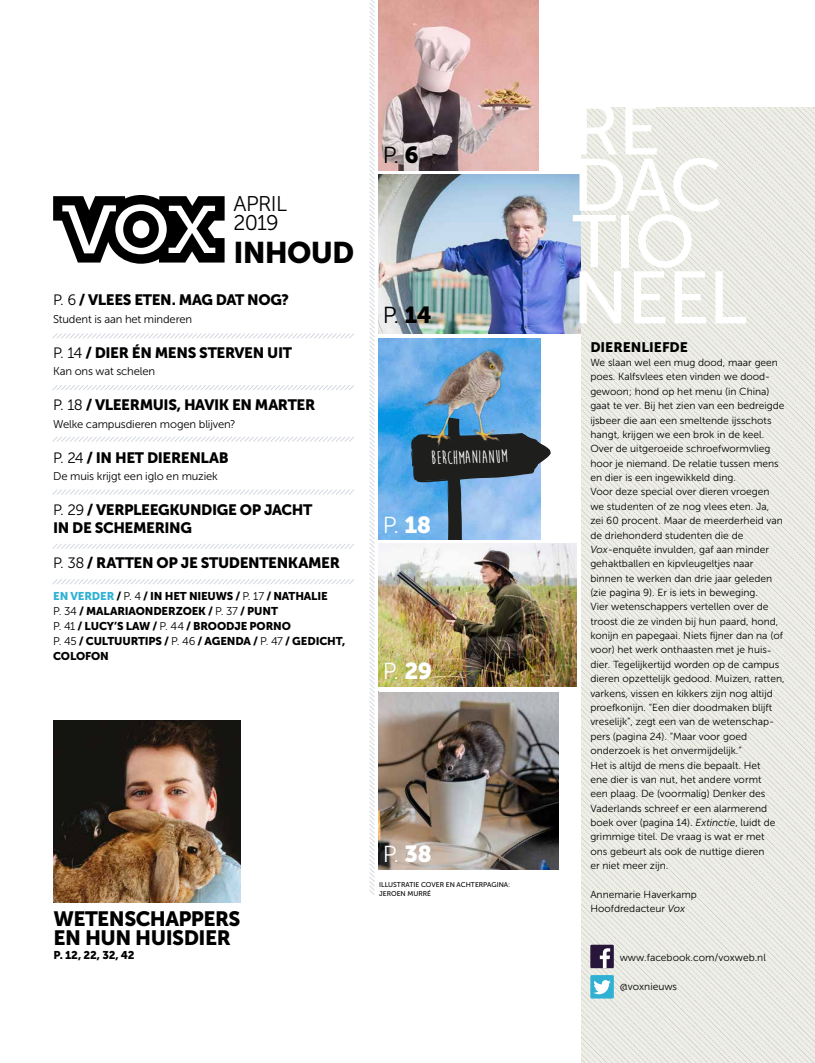
<style>
.page{position:relative;width:815px;height:1063px;background:#fff}
.page>*{position:absolute;margin:0;border:0;box-sizing:border-box;transform-origin:0 0}
.t1{font:73.75px/56.2px "Museo Sans 500";letter-spacing:-.02em;color:#fff}
.t2{font:29.75px "Museo Sans 900";letter-spacing:-.03em;color:#000}
.t3{font:23.12px "Museo Sans 300";color:#fff}
.t4{font:23.12px "Museo Sans 300";color:#000}
.t5{font:21.25px/18.8px "Museo Sans 300";letter-spacing:-.03em;color:#000}
.t6{font:20.62px/18.8px "Museo Sans 900";letter-spacing:-.025em;color:#000}
.t7{font:700 18.62px "Moon Flower";color:#fff}
.t8{font:15px/17.5px "Museo Sans 900";letter-spacing:-.025em;color:#000}
.t9{font:13.75px "Museo Sans 900";color:#000}
.t10{font:11.25px/15px "Museo Sans 900";letter-spacing:-.015em;color:#000}
.t11{font:11.25px "Museo Sans 300";letter-spacing:-.015em;color:#000}
.t12{font:10.25px/14.4px "Museo Sans 300";color:#000}
.t13{font:6.88px/8.8px "Museo Sans 500";letter-spacing:-.005em;color:#000}
.s1{font-family:"Museo Sans 300"}
.s2{color:#30b1d4}
.s3{font-family:"Museo Sans 900"}
.s4{font-style:italic}
</style>
<div class="page">
<img style="left:379px;top:339px;width:162px;height:201px">
<svg style="left:412px;top:419px;width:138px;height:121px;background:#708eab"></svg>
<img style="left:407px;top:338px;width:126px;height:117px">
<img style="left:379px;top:692px;width:179px;height:177px">
<img style="left:379px;top:0;width:159px;height:170px">
<img style="left:379px;top:174px;width:202px;height:160px">
<img style="left:379px;top:544px;width:197px;height:143px">
<svg style="left:369px;top:0;width:6px;height:895px"></svg>
<svg style="left:53px;top:195px;width:172px;height:69px"></svg>
<img style="left:581px;top:107px;width:234px;height:956px">
<div style="left:590px;top:945px;width:24px;height:23px;background:#27153a"></div>
<svg style="left:600px;top:948px;width:10px;height:20px"></svg>
<div style="left:590px;top:975px;width:24px;height:24px;background:#30b1d4"></div>
<svg style="left:593px;top:980px;width:18px;height:14px"></svg>
<svg style="left:52px;top:333px;width:302px;height:6px"></svg>
<svg style="left:52px;top:385px;width:302px;height:5px"></svg>
<svg style="left:52px;top:489px;width:302px;height:6px"></svg>
<svg style="left:52px;top:544px;width:302px;height:5px"></svg>
<svg style="left:52px;top:579px;width:302px;height:5px"></svg>
<svg style="left:52px;top:436px;width:302px;height:6px"></svg>
<img style="left:53px;top:720px;width:188px;height:183px">
<h3 class="t5" style="left:234px;top:194px;width:55px">APRIL<br>2019</h3>
<h2 class="t2" style="left:234px;top:235px;width:122px">INHOUD</h2>
<h3 class="t8" style="left:53px;top:291px;width:237px"><span class="s1">P. 6</span> / VLEES ETEN. MAG DAT NOG?</h3>
<p class="t11" style="left:53px;top:313px;width:141px">Student is aan het minderen</p>
<h3 class="t8" style="left:53px;top:344px;width:240px"><span class="s1">P. 14</span> / DIER ÉN MENS STERVEN UIT</h3>
<p class="t11" style="left:53px;top:365px;width:104px">Kan ons wat schelen</p>
<h3 class="t8" style="left:53px;top:396px;width:264px"><span class="s1">P. 18</span> / VLEERMUIS, HAVIK EN MARTER</h3>
<p class="t11" style="left:53px;top:418px;width:184px">Welke campusdieren mogen blijven?</p>
<h3 class="t8" style="left:53px;top:449px;width:177px"><span class="s1">P. 24</span> / IN HET DIERENLAB</h3>
<p class="t11" style="left:53px;top:470px;width:166px">De muis krijgt een iglo en muziek</p>
<h3 class="t8" style="left:53px;top:501px;width:261px"><span class="s1">P. 29</span> / VERPLEEGKUNDIGE OP JACHT<br>IN DE SCHEMERING</h3>
<h3 class="t8" style="left:53px;top:554px;width:288px"><span class="s1">P. 38</span> / RATTEN OP JE STUDENTENKAMER</h3>
<p class="t10" style="left:53px;top:589px;width:294px"><span class="s2">EN VERDER</span> / <span class="s1">P. 4</span> / IN HET NIEUWS / <span class="s1">P. 17</span> / NATHALIE<br><span class="s1">P. 34</span> / MALARIAONDERZOEK / <span class="s1">P. 37</span> / PUNT<br><span class="s1">P. 41</span> / LUCY’S LAW / <span class="s1">P. 44</span> / BROODJE PORNO<br><span class="s1">P. 45</span> / CULTUURTIPS / <span class="s1">P. 46</span> / AGENDA / <span class="s1">P. 47</span> / GEDICHT, COLOFON</p>
<h3 class="t4" style="left:383px;top:143px;width:38px">P. <span class="s3">6</span></h3>
<h3 class="t4" style="left:383px;top:303px;width:51px">P. <span class="s3">14</span></h3>
<h3 class="t7" style="left:431px;top:448px;width:78px;rotate:-1deg">berchmanianum</h3>
<h3 class="t3" style="left:383px;top:512px;width:50px">P. <span class="s3">18</span></h3>
<h3 class="t3" style="left:383px;top:659px;width:51px">P. <span class="s3">29</span></h3>
<h3 class="t6" style="left:54px;top:910px;width:188px">WETENSCHAPPERS<br>EN HUN HUISDIER</h3>
<p class="t10" style="left:54px;top:948px;width:83px">P. 12, 22, 32, 42</p>
<h3 class="t3" style="left:383px;top:842px;width:51px">P. <span class="s3">38</span></h3>
<p class="t13" style="left:379px;top:880px;width:132px">ILLUSTRATIE COVER EN ACHTERPAGINA:<br>JEROEN MURRÉ</p>
<h1 class="t1" style="left:572px;top:101px;width:176px">RE<br>DAC<br>TIO<br>NEEL</h1>
<h3 class="t9" style="left:590px;top:339px;width:99px">DIERENLIEFDE</h3>
<p class="t12" style="left:590px;top:355px;width:196px">We slaan wel een mug dood, maar geen poes. Kalfsvlees eten vinden we dood&shy;gewoon; hond op het menu (in China) gaat te ver. Bij het zien van een bedreigde ijsbeer die aan een smeltende ijsschots hangt, krijgen we een brok in de keel.<br>Over de uitgeroeide schroefwormvlieg hoor je niemand. De relatie tussen mens en dier is een ingewikkeld ding.<br>Voor deze special over dieren vroegen we studenten of ze nog vlees eten. Ja, zei 60 procent. Maar de meerderheid van de driehonderd studenten die de <span class="s4">Vox</span>-enquête invulden, gaf aan minder gehaktballen en kipvleugeltjes naar binnen te werken dan drie jaar geleden (zie pagina 9). Er is iets in beweging.<br>Vier wetenschappers vertellen over de troost die ze vinden bij hun paard, hond, konijn en papegaai. Niets fijner dan na (of voor) het werk onthaasten met je huis&shy;dier. Tegelijkertijd worden op de campus dieren opzettelijk gedood. Muizen, ratten, varkens, vissen en kikkers zijn nog altijd proefkonijn. “Een dier doodmaken blijft vreselijk”, zegt een van de wetenschap&shy;pers (pagina 24). “Maar voor goed onderzoek is het onvermijdelijk.”<br>Het is altijd de mens die bepaalt. Het<br>ene dier is van nut, het andere vormt<br>een plaag. De (voormalig) Denker des Vaderlands schreef er een alarmerend boek over (pagina 14). <span class="s4">Extinctie</span>, luidt de grimmige titel. De vraag is wat er met<br>ons gebeurt als ook de nuttige dieren<br>er niet meer zijn.</p>
<p class="t12" style="left:590px;top:887px;width:108px">Annemarie Haverkamp<br>Hoofdredacteur <span class="s4">Vox</span></p>
<p class="t12" style="left:620px;top:951px;width:148px">www.facebook.com/voxweb.nl</p>
<p class="t12" style="left:620px;top:979px;width:59px">@voxnieuws</p>
</div>
